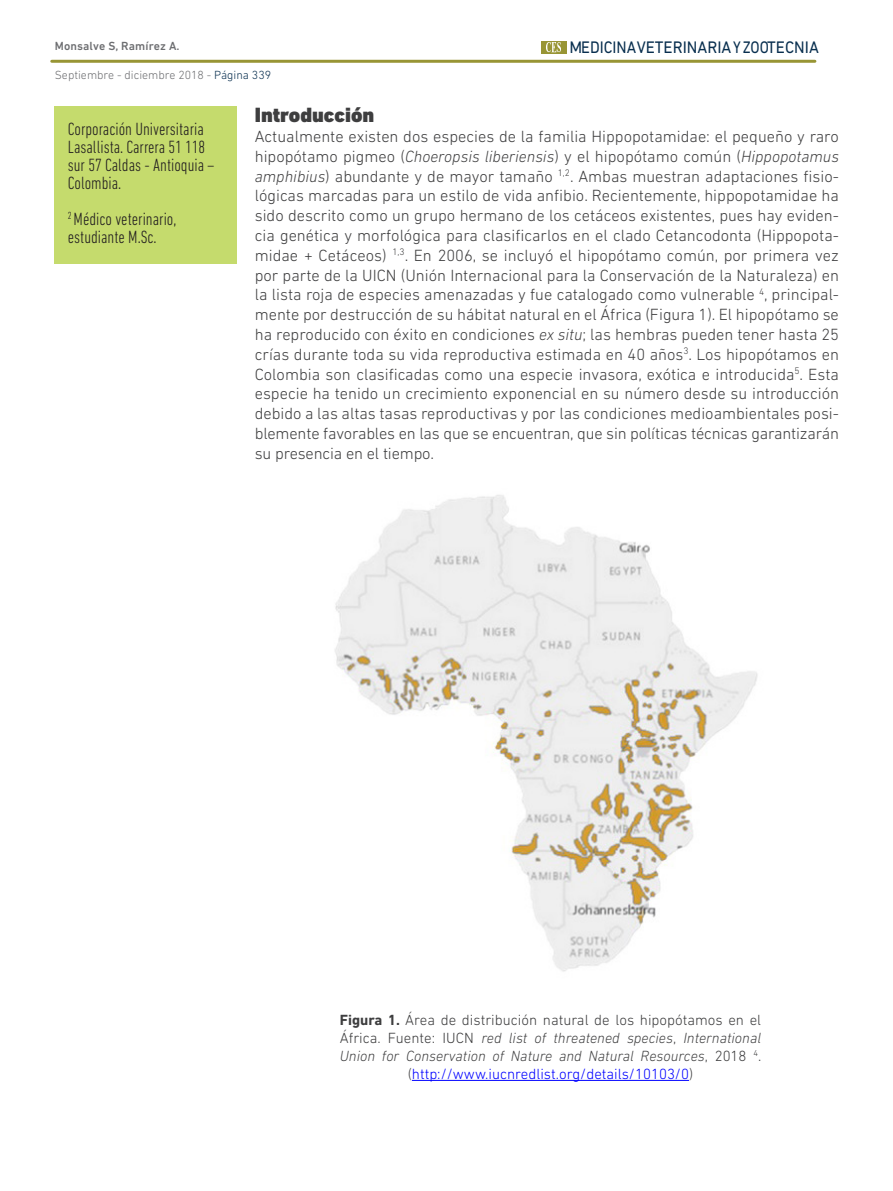
<style>
.page{position:relative;width:893px;height:1191px;background:#fff}
.page>*{position:absolute;margin:0;border:0;box-sizing:border-box;transform-origin:0 0}
.Subtítulo{font:900 21px "DIN Next LT Pro";color:#3e3e3f}
.t1{font:300 condensed 18px/18px "DIN Next LT Pro";color:#231f20}
.t2{font:16.95px "DIN Next LT Pro";color:#092f4f}
.Body{font:300 16.5px/19.8px "DIN Next LT Pro";letter-spacing:-.01em;color:#3e3e3f;text-align:justify}
.Body-2{font:italic 300 15px/18px "DIN Next LT Pro";color:#3e3e3f;text-align:center}
.t3{font:300 12px "DIN Next LT Pro";color:#6c6d70}
.t4{font:500 12px "DIN Next LT Pro";letter-spacing:.01em;color:#6c6d70}
.s1{color:#092f4f}
.s2{font-style:italic}
.s3{font-weight:700;font-style:normal}
.s4{font-style:normal}
.s5{font-style:normal;color:#00f}
</style>
<div class="page">
<hr style="left:52px;top:60px;width:763px;height:3px;background:#989535">
<div style="left:541px;top:41px;width:26px;height:13px;background:#989535"></div>
<svg style="left:546px;top:42px;width:15px;height:10px"></svg>
<div style="left:54px;top:106px;width:183px;height:158px;background:#c5db6d"></div>
<hr style="left:412px;top:1080px;width:277px;height:1px;background:#00f">
<img style="left:335px;top:495px;width:423px;height:477px">
<p class="t4" style="left:55px;top:39px;width:126px">Monsalve S, Ramírez A.</p>
<p class="t3" style="left:55px;top:68px;width:218px">Septiembre - diciembre 2018 - <span class="s1">Página 339</span></p>
<p class="t2" style="left:569px;top:37px;width:251px">MEDICINA VETERINARIA Y ZOOTECNIA</p>
<p class="t1" style="left:68px;top:120px;width:148px">Corporación Universitaria<br>Lasallista. Carrera 51 118 sur 57 Caldas - Antioquia –<br>Colombia.</p>
<p class="t1" style="left:68px;top:210px;width:110px"><sup>2</sup> Médico veterinario, estudiante M.Sc.</p>
<p class="Subtítulo" style="left:255px;top:102px;width:121px">Introducción</p>
<p class="Body" style="left:255px;top:126px;width:586px">Actualmente existen dos especies de la familia Hippopotamidae: el pequeño y raro hipopótamo pigmeo (<span class="s2">Choeropsis liberiensis</span>) y el hipopótamo común (<span class="s2">Hippopotamus amphibius</span>) abundante y de mayor tamaño <sup>1,2</sup>. Ambas muestran adaptaciones fisio&shy;lógicas marcadas para un estilo de vida anfibio. Recientemente, hippopotamidae ha sido descrito como un grupo hermano de los cetáceos existentes, pues hay eviden&shy;cia genética y morfológica para clasificarlos en el clado Cetancodonta (Hippopota&shy;midae + Cetáceos) <sup>1,3</sup>. En 2006, se incluyó el hipopótamo común, por primera vez por parte de la UICN (Unión Internacional para la Conservación de la Naturaleza) en la lista roja de especies amenazadas y fue catalogado como vulnerable <sup>4</sup>, principal&shy;mente por destrucción de su hábitat natural en el África (Figura 1). El hipopótamo se ha reproducido con éxito en condiciones <span class="s2">ex situ</span>; las hembras pueden tener hasta 25 crías durante toda su vida reproductiva estimada en 40 años<sup>3</sup>. Los hipopótamos en Colombia son clasificadas como una especie invasora, exótica e introducida<sup>5</sup>. Esta especie ha tenido un crecimiento exponencial en su número desde su introducción debido a las altas tasas reproductivas y por las condiciones medioambientales posi&shy;blemente favorables en las que se encuentran, que sin políticas técnicas garantizarán su presencia en el tiempo.</p>
<p class="Body-2" style="left:340px;top:1010px;width:423px"><span class="s3">Figura 1.</span> <span class="s4">Área de distribución natural de los hipopótamos en el África. Fuente: IUCN</span> red list of threatened species<span class="s4">,</span> International Union for Conservation of Nature and Natural Resources<span class="s4">, 2018</span> <sup>4</sup><span class="s4">. (</span><span class="s5">http://www.iucnredlist.org/details/10103/0</span><span class="s4">)</span></p>
</div>
